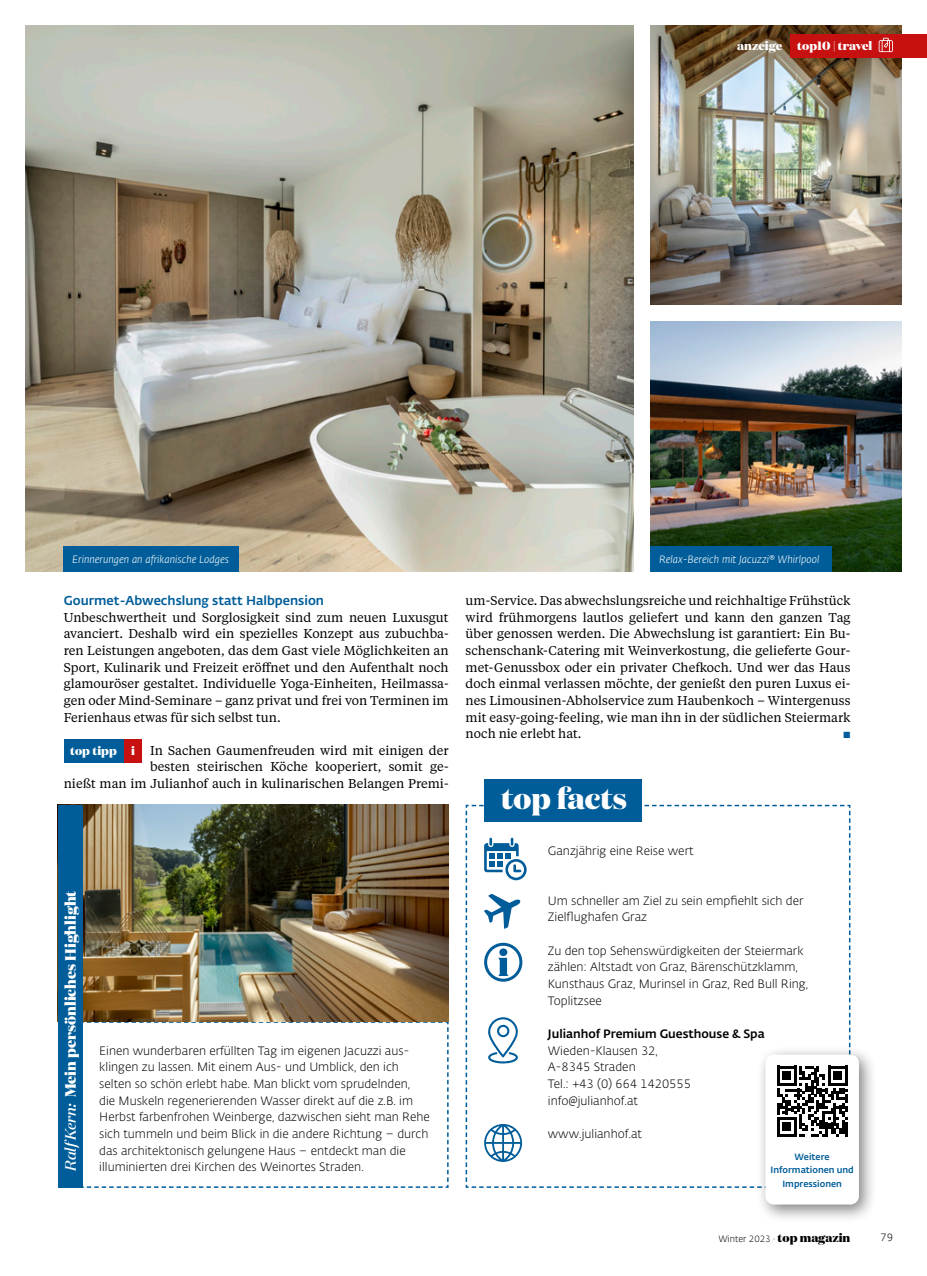
<style>
.page{position:relative;width:927px;height:1276px;background:#fff}
.page>*{position:absolute;margin:0;border:0;box-sizing:border-box;transform-origin:0 0}
.Rubriktitel{font:800 30px "Domaine Display";color:#fff}
.Rubriktitel-2{font:800 15px "Domaine Display";color:#fff}
.Fließtext{font:12.75px/16.6px "Tiempos Text";color:#000;text-align:justify}
.Zwischenübeschrift{font:500 12.75px "Fedra Sans Alt Std";color:#005d99}
.Info-Kasten{font:300 12px/16.6px "Fedra Sans Alt Std";color:#000}
.Info-Kasten-2{font:500 12px "Fedra Sans Alt Std";color:#000}
.Rubriktitel-3{font:800 12px "Domaine Display";color:#fff}
.Bildunterschrift{font:italic 300 10.5px "Fedra Sans Alt Std";color:#fff}
.t1{font:300 10.5px "Fedra Sans Alt Std";color:#000}
.Bildunterschrift-2{font:500 9px/13.5px "Fedra Sans Alt Std";color:#005d99;text-align:center}
.t2{font:300 9px "Fedra Sans Alt Std";color:#000}
.Fließtext-2{font:9px "Zapf Dingbats ITC";color:#005d99}
.s1{font-weight:500;font-style:italic}
.s2{font-family:"Domaine Display";font-weight:800;font-size:12px}
</style>
<div class="page">
<div style="left:64px;top:739px;width:59px;height:23px;background:#005d99"></div>
<div style="left:124px;top:739px;width:18px;height:23px;background:#c61110"></div>
<div style="left:484px;top:779px;width:157px;height:42px;background:#005d99"></div>
<div style="left:756px;top:1044px;width:122px;height:179px;background:#000;opacity:.5"></div>
<div style="left:765px;top:1054px;width:94px;height:150px;background:#fff;border-radius:9px"></div>
<svg style="left:466px;top:805px;width:384px;height:382px"></svg>
<img style="left:26px;top:26px;width:608px;height:545px">
<img style="left:651px;top:26px;width:250px;height:279px">
<img style="left:651px;top:322px;width:250px;height:249px">
<svg style="left:80px;top:1021px;width:369px;height:167px"></svg>
<img style="left:82px;top:805px;width:367px;height:216px">
<div style="left:58px;top:805px;width:24px;height:382px;background:#005d99"></div>
<div style="left:64px;top:546px;width:175px;height:25px;background:#005d99"></div>
<div style="left:651px;top:546px;width:181px;height:25px;background:#005d99"></div>
<div style="left:791px;top:34px;width:136px;height:23px;background:#c61110"></div>
<svg style="left:879px;top:38px;width:14px;height:14px"></svg>
<p class="Rubriktitel-3" style="left:737px;top:38px;width:47px">anzeige</p>
<p class="Rubriktitel-3" style="left:797px;top:38px;width:77px">top10 | travel</p>
<p class="Bildunterschrift" style="left:72px;top:553px;width:158px">Erinnerungen an afrikanische Lodges</p>
<p class="Bildunterschrift" style="left:659px;top:553px;width:162px">Relax-Bereich mit Jacuzzi® Whirlpool</p>
<p class="Zwischenübeschrift" style="left:64px;top:592px;width:262px">Gourmet-Abwechslung statt Halbpension</p>
<p class="Fließtext" style="left:64px;top:608px;width:386px">Unbeschwertheit und Sorglosigkeit sind zum neuen Luxusgut avanciert. Deshalb wird ein spezielles Konzept aus zubuchba&shy;ren Leistungen angeboten, das dem Gast viele Möglichkeiten an Sport, Kulinarik und Freizeit eröffnet und den Aufenthalt noch glamouröser gestaltet. Individuelle Yoga-Einheiten, Heilmassa&shy;gen oder Mind-Seminare – ganz privat und frei von Terminen im Ferienhaus etwas für sich selbst tun.</p>
<p class="Rubriktitel-3" style="left:70px;top:742px;width:48px">top tipp</p>
<p class="Rubriktitel-3" style="left:131px;top:742px;width:5px">i</p>
<p class="Fließtext" style="left:64px;top:741px;width:386px;text-align:right">In Sachen Gaumenfreuden wird mit einigen der<br>besten steirischen Köche kooperiert, somit ge-<br>nießt man im Julianhof auch in kulinarischen Belangen Premi-</p>
<p class="Rubriktitel-2" style="left:61px;top:1170px;width:282px;rotate:-90deg"><span class="s1">RalfKern:</span> Mein persönliches Highlight</p>
<p class="Info-Kasten" style="left:99px;top:1042px;width:332px">Einen wunderbaren erfüllten Tag im eigenen Jacuzzi aus&shy;klingen zu lassen. Mit einem Aus- und Umblick, den ich selten so schön erlebt habe. Man blickt vom sprudelnden,<br>die Muskeln regenerierenden Wasser direkt auf die z.B. im Herbst farbenfrohen Weinberge, dazwischen sieht man Rehe sich tummeln und beim Blick in die andere Richtung – durch das architektonisch gelungene Haus – entdeckt man die</p>
<p class="Info-Kasten" style="left:99px;top:1159px;width:266px">illuminierten drei Kirchen des Weinortes Straden.</p>
<p class="Fließtext" style="left:466px;top:591px;width:386px">um-Service. Das abwechslungsreiche und reichhaltige Frühstück wird frühmorgens lautlos geliefert und kann den ganzen Tag über genossen werden. Die Abwechslung ist garantiert: Ein Bu&shy;schenschank-Catering mit Weinverkostung, die gelieferte Gour&shy;met-Genussbox oder ein privater Chefkoch. Und wer das Haus doch einmal verlassen möchte, der genießt den puren Luxus ei&shy;nes Limousinen-Abholservice zum Haubenkoch – Wintergenuss mit easy-going-feeling, wie man ihn in der südlichen Steiermark noch nie erlebt hat.</p>
<p class="Fließtext-2" style="left:844px;top:731px;width:8px">■</p>
<p class="Rubriktitel" style="left:501px;top:778px;width:128px">top facts</p>
<p class="Info-Kasten" style="left:548px;top:842px;width:147px">Ganzjährig eine Reise wert</p>
<p class="Info-Kasten" style="left:548px;top:892px;width:257px">Um schneller am Ziel zu sein empfiehlt sich der<br>Zielflughafen Graz</p>
<p class="Info-Kasten" style="left:548px;top:942px;width:262px">Zu den top Sehenswürdigkeiten der Steiermark zählen: Altstadt von Graz, Bärenschützklamm, Kunsthaus Graz, Murinsel in Graz, Red Bull Ring, Toplitzsee</p>
<p class="Info-Kasten-2" style="left:548px;top:1026px;width:218px">Julianhof Premium Guesthouse &amp; Spa</p>
<p class="Info-Kasten" style="left:548px;top:1042px;width:111px">Wieden-Klausen 32,</p>
<p class="Info-Kasten" style="left:548px;top:1059px;width:89px">A-8345 Straden</p>
<p class="Info-Kasten" style="left:548px;top:1075px;width:144px">Tel.: +43 (0) 664 1420555</p>
<p class="Info-Kasten" style="left:548px;top:1092px;width:92px">info@julianhof.at</p>
<p class="Info-Kasten" style="left:548px;top:1125px;width:96px">www.julianhof.at</p>
<p class="Bildunterschrift-2" style="left:771px;top:1150px;width:85px">Weitere<br>Informationen und<br>Impressionen</p>
<p class="t2" style="left:718px;top:1233px;width:134px">Winter 2023 · <span class="s2">top magazin</span></p>
<p class="t1" style="left:880px;top:1230px;width:14px">79</p>
</div>
